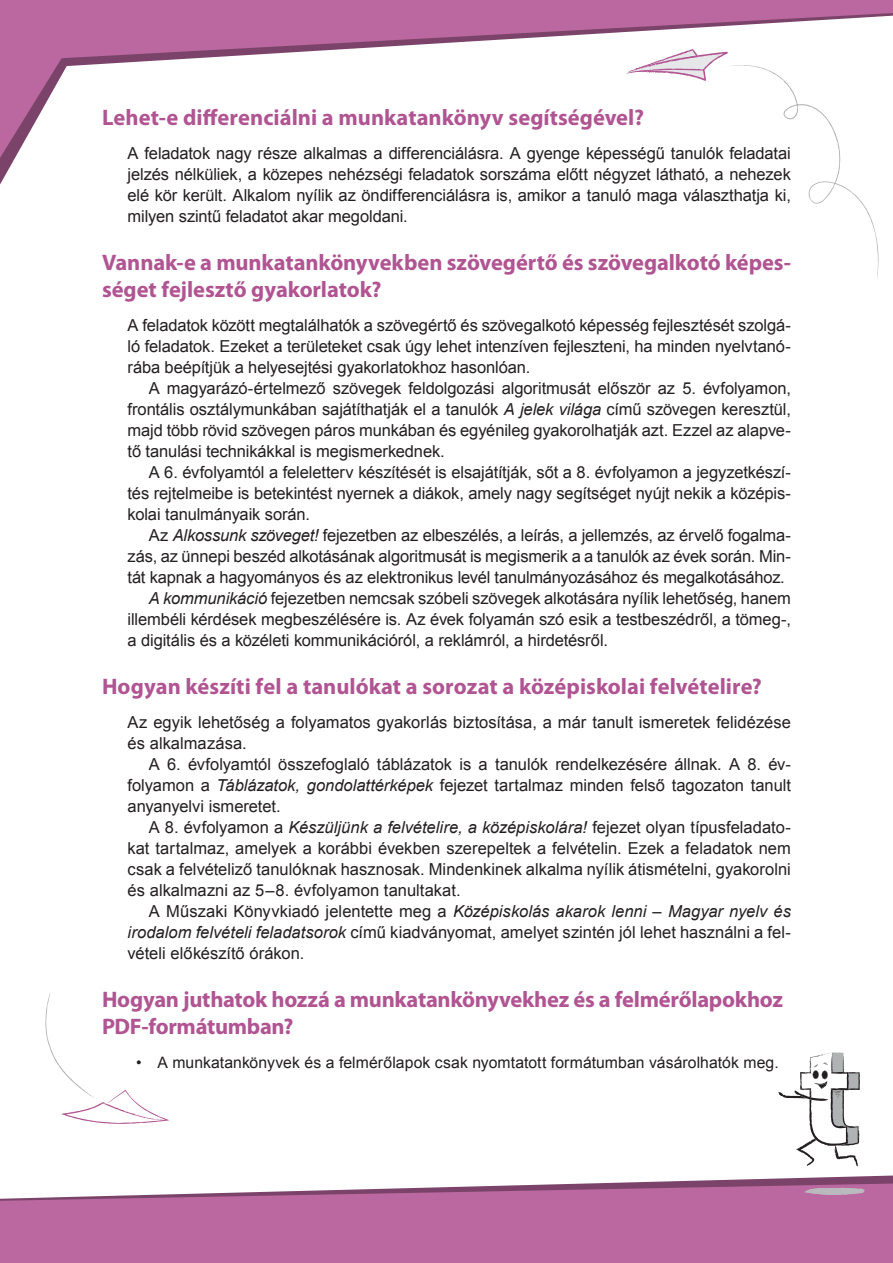
<style>
.page{position:relative;width:893px;height:1263px;background:#fff}
.page>*{position:absolute;margin:0;border:0;box-sizing:border-box;transform-origin:0 0}
.cimsor{font:700 22.5px/27px "Myriad Pro";letter-spacing:-.005em;color:#b15492}
.kenyerszoveg{font:16.5px/21px "Arial";letter-spacing:-.005em;color:#231f20;text-align:justify}
.t1{font:15.75px "Arial";letter-spacing:.005em;color:#231f20}
.s1{font-style:italic}
</style>
<div class="page">
<svg style="left:0;top:992px;width:893px;height:271px"></svg>
<svg style="left:0;top:0;width:893px;height:185px"></svg>
<svg style="left:626px;top:49px;width:253px;height:230px"></svg>
<svg style="left:779px;top:1052px;width:82px;height:108px"></svg>
<svg style="left:804px;top:1188px;width:61px;height:8px"></svg>
<img style="left:66px;top:1090px;width:99px;height:33px">
<img style="left:45px;top:1000px;width:50px;height:98px">
<p class="cimsor" style="left:102px;top:103px;width:543px">Lehet-e differenciálni a munkatankönyv segítségével?</p>
<p class="kenyerszoveg" style="left:128px;top:143px;width:665px">A feladatok nagy része alkalmas a differenciálásra. A gyenge képességű tanulók feladatai jelzés nélküliek, a közepes nehézségi feladatok sorszáma előtt négyzet látható, a nehezek elé kör került. Alkalom nyílik az öndifferenciálásra is, amikor a tanuló maga választhatja ki, milyen szintű feladatot akar megoldani.</p>
<p class="cimsor" style="left:102px;top:249px;width:690px">Vannak-e a munkatankönyvekben szövegértő és szövegalkotó képes&shy;séget fejlesztő gyakorlatok?</p>
<p class="kenyerszoveg" style="left:128px;top:315px;width:665px">A feladatok között megtalálhatók a szövegértő és szövegalkotó képesség fejlesztését szolgá&shy;ló feladatok. Ezeket a területeket csak úgy lehet intenzíven fejleszteni, ha minden nyelvtanó&shy;rába beépítjük a helyesejtési gyakorlatokhoz hasonlóan.</p>
<p class="kenyerszoveg" style="left:128px;top:378px;width:665px;text-indent:21px">A magyarázó-értelmező szövegek feldolgozási algoritmusát először az 5. évfolyamon, frontális osztálymunkában sajátíthatják el a tanulók <span class="s1">A jelek világa</span> című szövegen keresztül, majd több rövid szövegen páros munkában és egyénileg gyakorolhatják azt. Ezzel az alapve&shy;tő tanulási technikákkal is megismerkednek.</p>
<p class="kenyerszoveg" style="left:128px;top:462px;width:665px;text-indent:21px">A 6. évfolyamtól a feleletterv készítését is elsajátítják, sőt a 8. évfolyamon a jegyzetkészí&shy;tés rejtelmeibe is betekintést nyernek a diákok, amely nagy segítséget nyújt nekik a középis&shy;kolai tanulmányaik során.</p>
<p class="kenyerszoveg" style="left:128px;top:525px;width:665px;text-indent:21px">Az <span class="s1">Alkossunk szöveget!</span> fejezetben az elbeszélés, a leírás, a jellemzés, az érvelő fogalma&shy;zás, az ünnepi beszéd alkotásának algoritmusát is megismerik a a tanulók az évek során. Min&shy;tát kapnak a hagyományos és az elektronikus levél tanulmányozásához és megalkotásához.</p>
<p class="kenyerszoveg" style="left:128px;top:588px;width:665px;text-indent:21px"><span class="s1">A kommunikáció</span> fejezetben nemcsak szóbeli szövegek alkotására nyílik lehetőség, hanem illembéli kérdések megbeszélésére is. Az évek folyamán szó esik a testbeszédről, a tömeg-, a digitális és a közéleti kommunikációról, a reklámról, a hirdetésről.</p>
<p class="cimsor" style="left:102px;top:673px;width:661px">Hogyan készíti fel a tanulókat a sorozat a középiskolai felvételire?</p>
<p class="kenyerszoveg" style="left:128px;top:712px;width:665px">Az egyik lehetőség a folyamatos gyakorlás biztosítása, a már tanult ismeretek felidézése és alkalmazása.</p>
<p class="kenyerszoveg" style="left:128px;top:754px;width:665px;text-indent:21px">A 6. évfolyamtól összefoglaló táblázatok is a tanulók rendelkezésére állnak. A 8. év&shy;folyamon a <span class="s1">Táblázatok, gondolattérképek</span> fejezet tartalmaz minden felső tagozaton tanult anyanyelvi ismeretet.</p>
<p class="kenyerszoveg" style="left:128px;top:817px;width:665px;text-indent:21px">A 8. évfolyamon a <span class="s1">Készüljünk a felvételire, a középiskolára!</span> fejezet olyan típusfeladato&shy;kat tartalmaz, amelyek a korábbi években szerepeltek a felvételin. Ezek a feladatok nem csak a felvételiző tanulóknak hasznosak. Mindenkinek alkalma nyílik átismételni, gyakorolni és alkalmazni az 5–8. évfolyamon tanultakat.</p>
<p class="kenyerszoveg" style="left:128px;top:901px;width:665px;text-indent:21px">A Műszaki Könyvkiadó jelentette meg a <span class="s1">Középiskolás akarok lenni – Magyar nyelv és irodalom felvételi feladatsorok</span> című kiadványomat, amelyet szintén jól lehet használni a fel&shy;vételi előkészítő órákon.</p>
<p class="cimsor" style="left:102px;top:986px;width:682px">Hogyan juthatok hozzá a munkatankönyvekhez és a felmérőlapokhoz<br>PDF-formátumban?</p>
<p class="t1" style="left:136px;top:1052px;width:644px">• A munkatankönyvek és a felmérőlapok csak nyomtatott formátumban vásárolhatók meg.</p>
</div>
